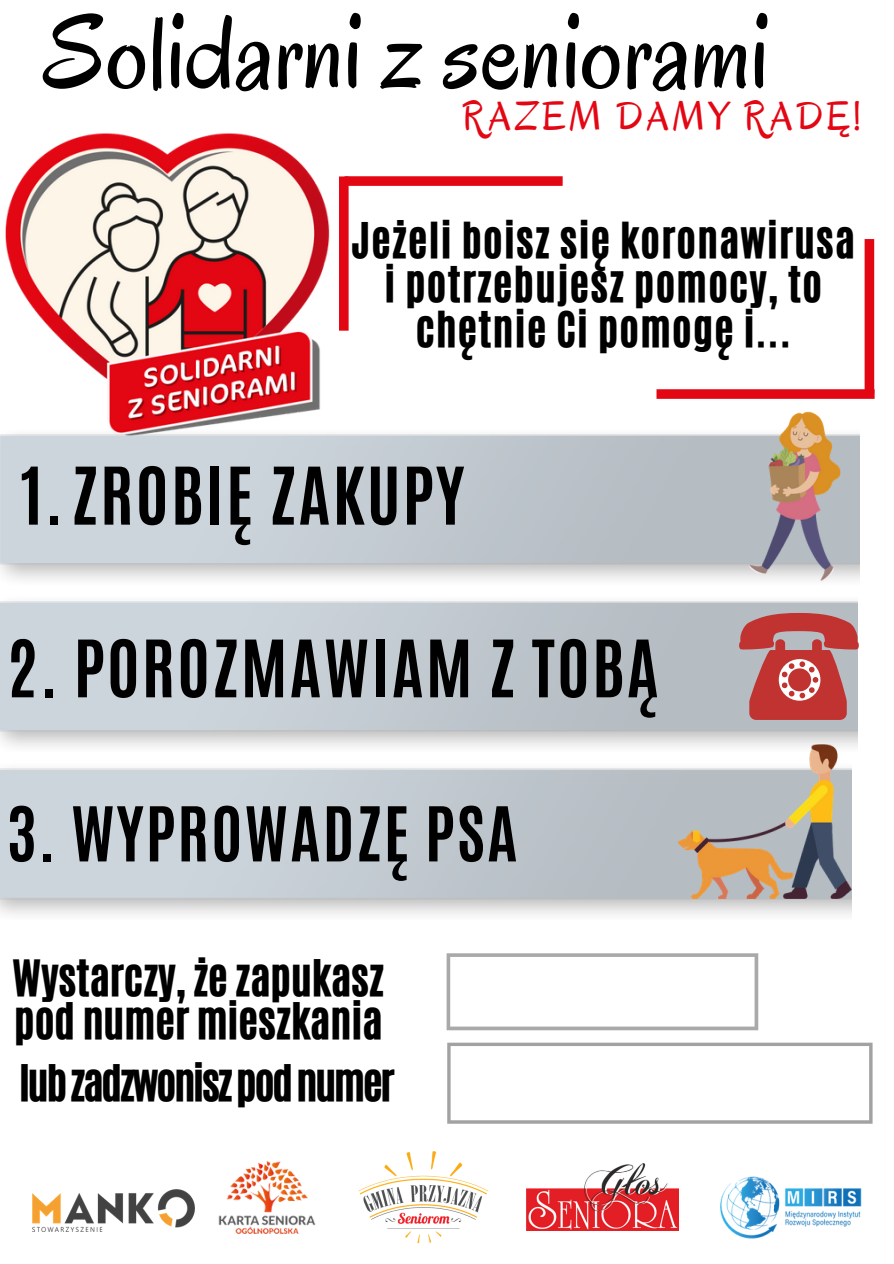
<style>
.page{position:relative;width:894px;height:1264px;background:#fff}
.page>*{position:absolute;margin:0;border:0;box-sizing:border-box;transform-origin:0 0}
.t1{font:105.45px "Oregano";color:#000}
.t2{font:700 67.5px "Antonio";letter-spacing:.035em;color:#000}
.t3{font:700 67.2px "Antonio";letter-spacing:.035em;color:#000}
.t4{font:700 64.2px "Antonio";letter-spacing:.035em;color:#000}
.t5{font:42px/42.8px "CA Generated";color:#000}
.t6{font:42px "CA Generated";letter-spacing:-.05em;color:#000}
.t7{font:41.4px/44.5px "CA Generated";letter-spacing:.035em;color:#000;text-align:center}
.t8{font:41.25px "Oregano";letter-spacing:.085em;color:#e30613}
</style>
<div class="page">
<img style="left:218px;top:1161px;width:98px;height:73px">
<img style="left:526px;top:1163px;width:152px;height:67px">
<img style="left:720px;top:1176px;width:142px;height:63px">
<img style="left:358px;top:1151px;width:131px;height:93px">
<img style="left:32px;top:1189px;width:162px;height:42px">
<svg style="left:353px;top:176px;width:209px;height:10px;background:#e40f1c"></svg>
<svg style="left:656px;top:239px;width:218px;height:160px"></svg>
<img style="left:5px;top:133px;width:348px;height:265px">
<svg style="left:446px;top:953px;width:312px;height:77px"></svg>
<img style="left:0;top:768px;width:851px;height:147px">
<img style="left:678px;top:768px;width:172px;height:130px">
<img style="left:0;top:398px;width:859px;height:167px">
<img style="left:0;top:565px;width:857px;height:203px">
<img style="left:716px;top:406px;width:144px;height:180px">
<svg style="left:447px;top:1042px;width:425px;height:81px"></svg>
<svg style="left:738px;top:613px;width:121px;height:107px;background:#c16969"></svg>
<h1 class="t1" style="left:45px;top:-14px;width:725px">Solidarni z seniorami</h1>
<p class="t8" style="left:461px;top:90px;width:401px">RAZEM DAMY RADĘ!</p>
<p class="t7" style="left:351px;top:218px;width:504px">Jeżeli boisz się koronawirusa i potrzebujesz pomocy, to chętnie Ci pomogę i...</p>
<h2 class="t2" style="left:20px;top:447px;width:445px">1.ZROBIĘ ZAKUPY</h2>
<h3 class="t3" style="left:7px;top:620px;width:653px">2. POROZMAWIAM Z TOBĄ</h3>
<h3 class="t4" style="left:7px;top:788px;width:512px">3. WYPROWADZĘ PSA</h3>
<p class="t5" style="left:13px;top:956px;width:373px">Wystarczy, że zapukasz pod numer mieszkania</p>
<p class="t6" style="left:19px;top:1052px;width:377px">lubzadzwoniszpodnumer</p>
</div>
